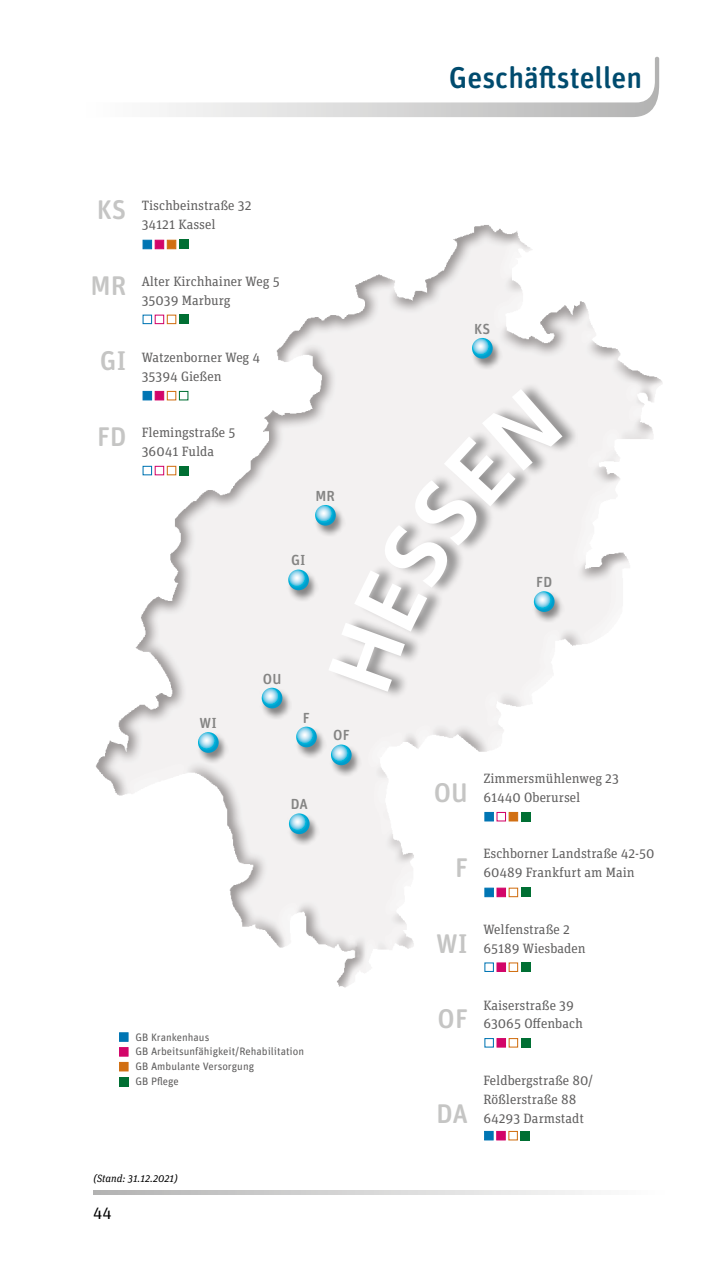
<style>
.page{position:relative;width:723px;height:1263px;background:#fff}
.page>*{position:absolute;margin:0;border:0;box-sizing:border-box;transform-origin:0 0}
.H1{font:500 30px "Unit Rounded OT";color:#004b6e}
.t1{font:500 27px "Unit Rounded OT";color:#c5c5c4}
.t2{font:16.5px "Unit Slab OT";color:#000}
.t3{font:500 14.55px "Unit Rounded OT";letter-spacing:.01em;color:#848483}
.t4{font:13.5px "Unit Slab OT";color:#5f5e5e}
.t5{font:10.8px "Unit Rounded OT";color:#5f5e5e}
.Bildlegende{font:italic 10.5px "Unit Slab OT";color:#000}
</style>
<div class="page">
<svg style="left:94px;top:1191px;width:490px;height:4px;background:#d3d3d3"></svg>
<svg style="left:167px;top:57px;width:492px;height:60px"></svg>
<img style="left:96px;top:225px;width:567px;height:763px">
<div style="left:470px;top:337px;width:33px;height:33px;background:#000;opacity:.45"></div>
<svg style="left:472px;top:338px;width:21px;height:21px"></svg>
<div style="left:286px;top:569px;width:33px;height:32px;background:#000;opacity:.45"></div>
<svg style="left:288px;top:569px;width:21px;height:21px"></svg>
<div style="left:196px;top:732px;width:33px;height:32px;background:#000;opacity:.45"></div>
<svg style="left:198px;top:732px;width:21px;height:21px"></svg>
<div style="left:287px;top:813px;width:32px;height:32px;background:#000;opacity:.45"></div>
<svg style="left:289px;top:813px;width:21px;height:21px"></svg>
<div style="left:294px;top:726px;width:33px;height:32px;background:#000;opacity:.45"></div>
<svg style="left:296px;top:727px;width:21px;height:20px"></svg>
<div style="left:259px;top:687px;width:33px;height:33px;background:#000;opacity:.45"></div>
<svg style="left:262px;top:688px;width:20px;height:20px"></svg>
<div style="left:329px;top:744px;width:33px;height:32px;background:#000;opacity:.45"></div>
<svg style="left:331px;top:744px;width:21px;height:21px"></svg>
<div style="left:330px;top:381px;width:250px;height:319px;background:#000;opacity:.4"></div>
<svg style="left:328px;top:389px;width:234px;height:303px"></svg>
<div style="left:313px;top:504px;width:33px;height:33px;background:#000;opacity:.45"></div>
<svg style="left:315px;top:505px;width:21px;height:21px"></svg>
<div style="left:531px;top:591px;width:33px;height:32px;background:#000;opacity:.45"></div>
<svg style="left:534px;top:591px;width:20px;height:21px"></svg>
<div style="left:119px;top:1032px;width:10px;height:10px;background:#0075b3;border:1px solid #0075b3"></div>
<div style="left:119px;top:1047px;width:10px;height:10px;background:#d20569;border:1px solid #d20569"></div>
<div style="left:119px;top:1062px;width:10px;height:9px;background:#d16f12;border:1px solid #d16f12"></div>
<div style="left:119px;top:1077px;width:10px;height:9px;background:#006f33"></div>
<div style="left:143px;top:315px;width:9px;height:9px;border:1px solid #0075b3"></div>
<div style="left:155px;top:315px;width:9px;height:9px;border:1px solid #d20569"></div>
<div style="left:167px;top:315px;width:9px;height:9px;border:1px solid #d16f12"></div>
<div style="left:179px;top:315px;width:9px;height:9px;background:#006f33"></div>
<div style="left:143px;top:240px;width:9px;height:9px;background:#0075b3;border:1px solid #0075b3"></div>
<div style="left:155px;top:240px;width:9px;height:9px;background:#d20569;border:1px solid #d20569"></div>
<div style="left:167px;top:240px;width:9px;height:9px;background:#d16f12;border:1px solid #d16f12"></div>
<div style="left:179px;top:240px;width:9px;height:9px;background:#006f33"></div>
<div style="left:143px;top:391px;width:9px;height:9px;background:#0075b3"></div>
<div style="left:155px;top:391px;width:9px;height:9px;background:#d20569;border:1px solid #d20569"></div>
<div style="left:167px;top:391px;width:9px;height:9px;border:1px solid #d16f12"></div>
<div style="left:179px;top:391px;width:9px;height:9px;border:1px solid #006f33"></div>
<div style="left:143px;top:466px;width:9px;height:9px;border:1px solid #0075b3"></div>
<div style="left:155px;top:466px;width:9px;height:9px;border:1px solid #d20569"></div>
<div style="left:167px;top:466px;width:9px;height:9px;border:1px solid #d16f12"></div>
<div style="left:179px;top:466px;width:9px;height:9px;background:#006f33"></div>
<div style="left:484px;top:812px;width:10px;height:9px;background:#0075b3;border:1px solid #0075b3"></div>
<div style="left:496px;top:812px;width:10px;height:9px;border:1px solid #d20569"></div>
<div style="left:509px;top:812px;width:9px;height:9px;background:#d16f12"></div>
<div style="left:521px;top:812px;width:9px;height:9px;background:#006f33"></div>
<div style="left:484px;top:888px;width:10px;height:9px;background:#0075b3;border:1px solid #0075b3"></div>
<div style="left:496px;top:888px;width:10px;height:9px;background:#d20569;border:1px solid #d20569"></div>
<div style="left:509px;top:888px;width:9px;height:9px;background:#fff;border:1px solid #d16f12"></div>
<div style="left:521px;top:888px;width:9px;height:9px;background:#006f33"></div>
<div style="left:484px;top:962px;width:10px;height:10px;border:1px solid #0075b3"></div>
<div style="left:496px;top:962px;width:10px;height:10px;background:#d20569;border:1px solid #d20569"></div>
<div style="left:509px;top:962px;width:9px;height:10px;border:1px solid #d16f12"></div>
<div style="left:521px;top:962px;width:9px;height:10px;background:#006f33"></div>
<div style="left:484px;top:1038px;width:10px;height:9px;background:#fff;border:1px solid #0075b3"></div>
<div style="left:496px;top:1038px;width:10px;height:9px;background:#d20569;border:1px solid #d20569"></div>
<div style="left:509px;top:1038px;width:9px;height:9px;border:1px solid #d16f12"></div>
<div style="left:521px;top:1038px;width:9px;height:9px;background:#006f33"></div>
<div style="left:484px;top:1131px;width:10px;height:9px;background:#0075b3;border:1px solid #0075b3"></div>
<div style="left:496px;top:1131px;width:10px;height:9px;background:#d20569;border:1px solid #d20569"></div>
<div style="left:508px;top:1131px;width:10px;height:9px;border:1px solid #d16f12"></div>
<div style="left:520px;top:1131px;width:10px;height:9px;background:#006f33"></div>
<p class="t1" style="left:97px;top:193px;width:31px">KS</p>
<p class="t4" style="left:142px;top:197px;width:111px">Tischbeinstraße 32</p>
<p class="t4" style="left:142px;top:216px;width:75px">34121 Kassel</p>
<p class="t1" style="left:91px;top:268px;width:37px">MR</p>
<p class="t4" style="left:142px;top:273px;width:139px">Alter Kirchhainer Weg 5</p>
<p class="t4" style="left:142px;top:292px;width:90px">35039 Marburg</p>
<p class="t1" style="left:100px;top:344px;width:28px">GI</p>
<p class="t4" style="left:142px;top:349px;width:120px">Watzenborner Weg 4</p>
<p class="t4" style="left:142px;top:367px;width:81px">35394 Gießen</p>
<p class="t1" style="left:97px;top:419px;width:31px">FD</p>
<p class="t4" style="left:142px;top:424px;width:95px">Flemingstraße 5</p>
<p class="t4" style="left:142px;top:443px;width:74px">36041 Fulda</p>
<p class="t3" style="left:315px;top:487px;width:21px">MR</p>
<p class="t3" style="left:291px;top:551px;width:16px">GI</p>
<p class="t3" style="left:199px;top:714px;width:19px">WI</p>
<p class="t3" style="left:263px;top:669px;width:20px">OU</p>
<p class="t3" style="left:303px;top:708px;width:9px">F</p>
<p class="t3" style="left:291px;top:795px;width:19px">DA</p>
<p class="t3" style="left:333px;top:726px;width:18px">OF</p>
<p class="t5" style="left:135px;top:1030px;width:75px">GB Krankenhaus</p>
<p class="t5" style="left:135px;top:1045px;width:170px">GB Arbeitsunfähigkeit/Rehabilitation</p>
<p class="t5" style="left:135px;top:1060px;width:120px">GB Ambulante Versorgung</p>
<p class="t5" style="left:135px;top:1075px;width:45px">GB Pflege</p>
<p class="Bildlegende" style="left:94px;top:1172px;width:86px">(Stand: 31.12.2021)</p>
<p class="t2" style="left:93px;top:1202px;width:20px">44</p>
<h2 class="H1" style="left:449px;top:58px;width:195px">Geschäftstellen</h2>
<p class="t3" style="left:474px;top:320px;width:18px">KS</p>
<p class="t3" style="left:536px;top:573px;width:18px">FD</p>
<p class="t1" style="left:434px;top:775px;width:36px">OU</p>
<p class="t4" style="left:483px;top:769px;width:137px">Zimmersmühlenweg 23</p>
<p class="t4" style="left:483px;top:788px;width:99px">61440 Oberursel</p>
<p class="t1" style="left:455px;top:851px;width:14px">F</p>
<p class="t4" style="left:483px;top:845px;width:173px">Eschborner Landstraße 42-50</p>
<p class="t4" style="left:483px;top:864px;width:153px">60489 Frankfurt am Main</p>
<p class="t1" style="left:436px;top:926px;width:33px">WI</p>
<p class="t4" style="left:483px;top:921px;width:88px">Welfenstraße 2</p>
<p class="t4" style="left:483px;top:940px;width:104px">65189 Wiesbaden</p>
<p class="t1" style="left:438px;top:1002px;width:32px">OF</p>
<p class="t4" style="left:483px;top:996px;width:92px">Kaiserstraße 39</p>
<p class="t4" style="left:483px;top:1015px;width:101px">63065 Offenbach</p>
<p class="t1" style="left:436px;top:1097px;width:33px">DA</p>
<p class="t4" style="left:483px;top:1072px;width:111px">Feldbergstraße 80/</p>
<p class="t4" style="left:483px;top:1091px;width:95px">Rößlerstraße 88</p>
<p class="t4" style="left:483px;top:1110px;width:102px">64293 Darmstadt</p>
</div>
